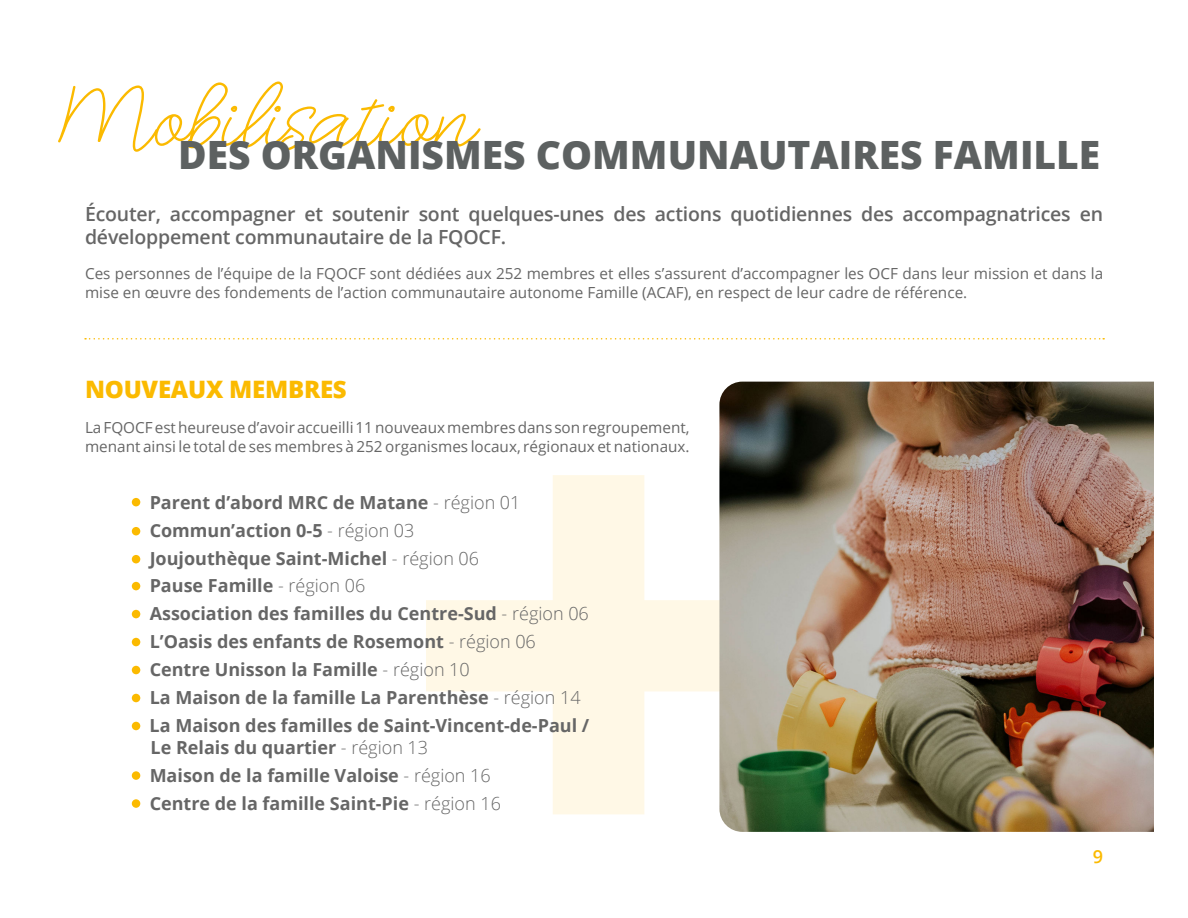
<style>
.page{position:relative;width:1188px;height:918px;background:#fff}
.page>*{position:absolute;margin:0;border:0;box-sizing:border-box;transform-origin:0 0}
.t1{font:105px "Ohwonder";color:#fbba00}
.t2{font:800 39px "Open Sans";color:#5d6161}
.t3{font:800 24px "Open Sans";letter-spacing:-.01em;color:#fbba00}
.t4{font:600 19.5px/23.4px "Open Sans";letter-spacing:-.01em;color:#666}
.t5{font:700 18px "Open Sans";color:#666}
.t6{font:600 18px "Open Sans";color:#fbba00}
.t7{font:15.3px/18.3px "Open Sans";color:#666}
.s1{font-weight:300}
</style>
<div class="page">
<img style="left:84px;top:338px;width:1070px;height:494px">
<svg style="left:85px;top:338px;width:1019px;height:2px"></svg>
<p class="t1" style="left:37px;top:62px;width:435px">Mobilisation</p>
<p class="t2" style="left:178px;top:125px;width:924px">DES ORGANISMES COMMUNAUTAIRES FAMILLE</p>
<p class="t4" style="left:85px;top:202px;width:1020px">Écouter, accompagner et soutenir sont quelques-unes des actions quotidiennes des accompagnatrices en développement communautaire de la FQOCF.</p>
<p class="t7" style="left:85px;top:264px;width:1020px">Ces personnes de l’équipe de la FQOCF sont dédiées aux 252 membres et elles s’assurent d’accompagner les OCF dans leur mission et dans la mise en œuvre des fondements de l’action communautaire autonome Famille (ACAF), en respect de leur cadre de référence.</p>
<p class="t3" style="left:85px;top:371px;width:263px">NOUVEAUX MEMBRES</p>
<p class="t7" style="left:85px;top:418px;width:606px">La FQOCF est heureuse d’avoir accueilli 11 nouveaux membres dans son regroupement, menant ainsi le total de ses membres à 252 organismes locaux, régionaux et nationaux.</p>
<p class="t5" style="left:150px;top:489px;width:372px">Parent d’abord MRC de Matane <span class="s1">- région 01</span></p>
<p class="t5" style="left:150px;top:517px;width:266px">Commun’action 0-5 <span class="s1">- région 03</span></p>
<p class="t5" style="left:150px;top:545px;width:331px">Joujouthèque Saint-Michel <span class="s1">- région 06</span></p>
<p class="t5" style="left:150px;top:573px;width:217px">Pause Famille <span class="s1">- région 06</span></p>
<p class="t5" style="left:150px;top:601px;width:441px">Association des familles du Centre-Sud <span class="s1">- région 06</span></p>
<p class="t5" style="left:150px;top:629px;width:388px">L’Oasis des enfants de Rosemont <span class="s1">- région 06</span></p>
<p class="t5" style="left:150px;top:657px;width:322px">Centre Unisson la Famille <span class="s1">- région 10</span></p>
<p class="t5" style="left:150px;top:685px;width:432px">La Maison de la famille La Parenthèse <span class="s1">- région 14</span></p>
<p class="t5" style="left:150px;top:713px;width:441px">La Maison des familles de Saint-Vincent-de-Paul /</p>
<p class="t5" style="left:151px;top:735px;width:279px">Le Relais du quartier <span class="s1">- région 13</span></p>
<p class="t5" style="left:150px;top:763px;width:343px">Maison de la famille Valoise <span class="s1">- région 16</span></p>
<p class="t5" style="left:150px;top:791px;width:353px">Centre de la famille Saint-Pie <span class="s1">- région 16</span></p>
<p class="t6" style="left:1093px;top:844px;width:12px">9</p>
</div>
